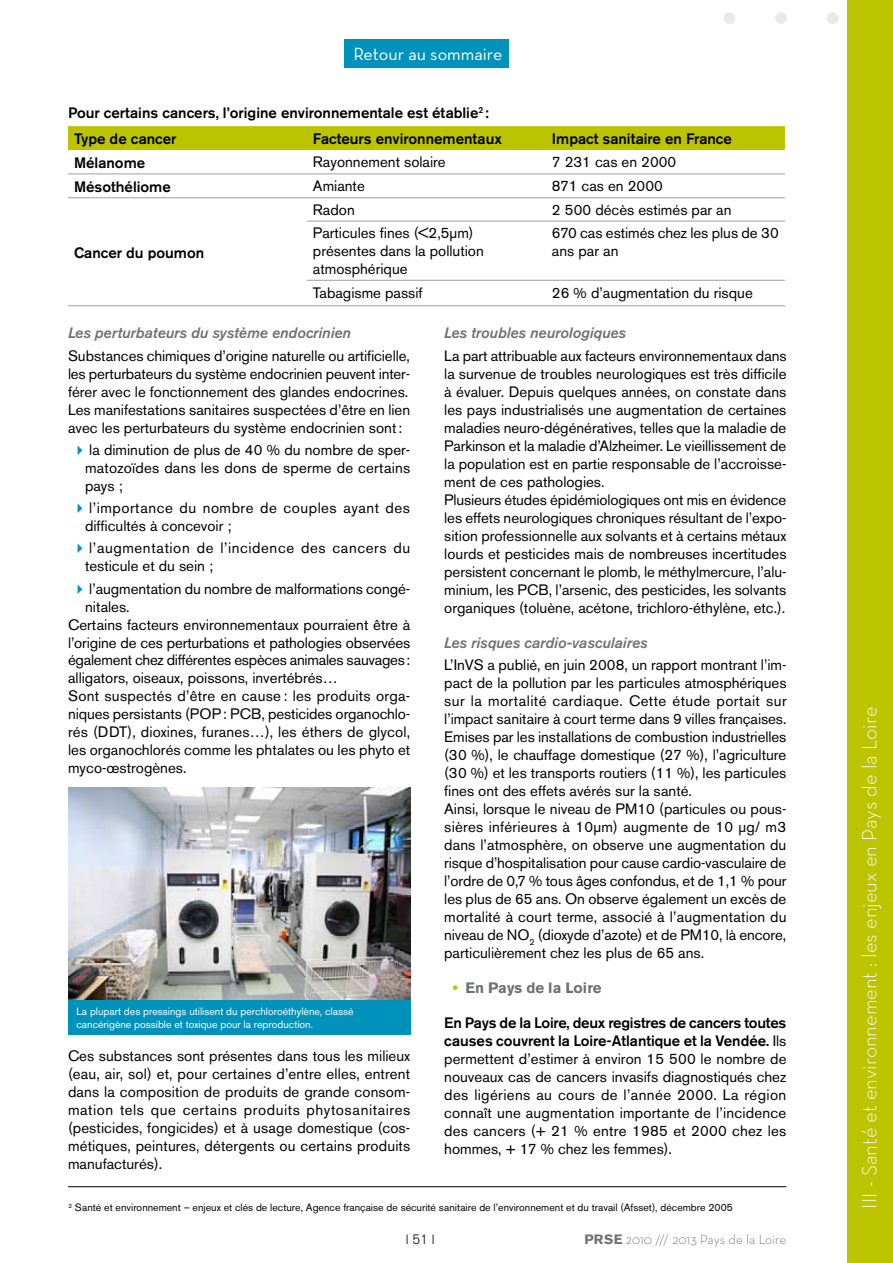
<style>
.page{position:relative;width:893px;height:1263px;background:#fff}
.page>*{position:absolute;margin:0;border:0;box-sizing:border-box;transform-origin:0 0}
.t1{font:300 21px "Neutra Text";color:#fff}
.t2{font:18px "Neutra Text";color:#fff}
.t3{font:500 15.15px "Akzidenz Grotesk BE";color:#000}
.t4{font:15px/18px "Akzidenz Grotesk BE";color:#000}
.t5{font:500 15px "Akzidenz Grotesk BE";color:#000}
.t6{font:italic 500 15px "Akzidenz Grotesk BE";color:#707172}
.t7{font:15px/18px "Akzidenz Grotesk BE";letter-spacing:.035em;color:#000}
.t8{font:15px/18px "Akzidenz Grotesk BE";letter-spacing:.04em;color:#000}
.t9{font:700 15px "Akzidenz Grotesk BE";color:#707172}
.t10{font:300 13.5px "Neutra Text";color:#707172}
.t11{font:300 13.5px "Akzidenz Grotesk BE";color:#000}
.t12{font:10.5px "Akzidenz Grotesk BE";color:#000}
.t13{font:10.5px/12.6px "Akzidenz Grotesk BE";color:#fff}
.s1{color:#bcc400}
.s2{font-weight:500}
.s3{font-family:"Akzidenz Grotesk BE";font-weight:700}
</style>
<div class="page">
<div style="left:724px;top:12px;width:11px;height:12px;background:#e9e9ea;border-radius:50%"></div>
<div style="left:775px;top:12px;width:12px;height:12px;background:#e9e9ea;border-radius:50%"></div>
<div style="left:827px;top:12px;width:11px;height:12px;background:#e9e9ea;border-radius:50%"></div>
<div style="left:847px;top:0;width:46px;height:1263px;background:#bcc400"></div>
<div style="left:344px;top:40px;width:165px;height:28px;background:#0092bb"></div>
<div style="left:68px;top:126px;width:717px;height:24px;background:#bcc400"></div>
<hr style="left:68px;top:174px;width:717px;height:1px;background:#9c9e9f">
<hr style="left:68px;top:197px;width:717px;height:1px;background:#9c9e9f">
<hr style="left:68px;top:305px;width:717px;height:1px;background:#9c9e9f">
<hr style="left:307px;top:221px;width:478px;height:1px;background:#9c9e9f">
<hr style="left:307px;top:280px;width:478px;height:1px;background:#9c9e9f">
<img style="left:68px;top:788px;width:342px;height:212px">
<div style="left:68px;top:1000px;width:342px;height:35px;background:#0092bb"></div>
<hr style="left:68px;top:1186px;width:718px;height:1px;background:#000">
<p class="t2" style="left:353px;top:47px;width:151px">Retour au sommaire</p>
<p class="t5" style="left:68px;top:108px;width:422px">Pour certains cancers, l’origine environnementale est établie<sup>2</sup> :</p>
<p class="t5" style="left:74px;top:133px;width:104px">Type de cancer</p>
<p class="t3" style="left:313px;top:133px;width:190px">Facteurs environnementaux</p>
<p class="t3" style="left:552px;top:133px;width:181px">Impact sanitaire en France</p>
<p class="t5" style="left:74px;top:157px;width:73px">Mélanome</p>
<p class="t4" style="left:313px;top:155px;width:134px">Rayonnement solaire</p>
<p class="t4" style="left:552px;top:155px;width:126px">7 231 cas en 2000</p>
<p class="t5" style="left:74px;top:181px;width:98px">Mésothéliome</p>
<p class="t4" style="left:313px;top:179px;width:53px">Amiante</p>
<p class="t4" style="left:552px;top:179px;width:112px">871 cas en 2000</p>
<p class="t4" style="left:313px;top:202px;width:43px">Radon</p>
<p class="t4" style="left:552px;top:202px;width:181px">2 500 décès estimés par an</p>
<p class="t4" style="left:313px;top:226px;width:172px">Particules fines (&lt;2,5μm) présentes dans la pollution atmosphérique</p>
<p class="t4" style="left:552px;top:226px;width:228px">670 cas estimés chez les plus de 30 ans par an</p>
<p class="t4" style="left:313px;top:285px;width:111px">Tabagisme passif</p>
<p class="t4" style="left:552px;top:285px;width:202px">26 % d’augmentation du risque</p>
<p class="t6" style="left:68px;top:328px;width:284px">Les perturbateurs du système endocrinien</p>
<p class="t4" style="left:68px;top:348px;width:344px">Substances chimiques d’origine naturelle ou artificielle, les perturbateurs du système endocrinien peuvent inter&shy;férer avec le fonctionnement des glandes endocrines.<br>Les manifestations sanitaires suspectées d’être en lien avec les perturbateurs du système endocrinien sont :</p>
<p class="t4" style="left:85px;top:442px;width:327px;text-align:justify">la diminution de plus de 40 % du nombre de sper&shy;matozoïdes dans les dons de sperme de certains pays ;</p>
<p class="t7" style="left:85px;top:500px;width:326px">l’importance du nombre de couples ayant des difficultés à concevoir ;</p>
<p class="t8" style="left:85px;top:541px;width:327px">l’augmentation de l’incidence des cancers du testicule et du sein ;</p>
<p class="t4" style="left:89px;top:581px;width:322px">l’augmentation du nombre de malformations congé-</p>
<p class="t4" style="left:85px;top:599px;width:46px">nitales.</p>
<p class="t4" style="left:68px;top:617px;width:344px">Certains facteurs environnementaux pourraient être à</p>
<p class="t4" style="left:68px;top:635px;width:344px">l’origine de ces perturbations et pathologies observées</p>
<p class="t4" style="left:68px;top:653px;width:344px">également chez différentes espèces animales sauvages :</p>
<p class="t4" style="left:68px;top:671px;width:271px">alligators, oiseaux, poissons, invertébrés…</p>
<p class="t4" style="left:68px;top:689px;width:344px">Sont suspectés d’être en cause : les produits orga-</p>
<p class="t4" style="left:68px;top:707px;width:344px">niques persistants (POP : PCB, pesticides organochlo-</p>
<p class="t4" style="left:68px;top:725px;width:344px">rés (DDT), dioxines, furanes…), les éthers de glycol,</p>
<p class="t4" style="left:68px;top:743px;width:344px">les organochlorés comme les phtalates ou les phyto et</p>
<p class="t4" style="left:68px;top:761px;width:120px">myco-œstrogènes.</p>
<p class="t5" style="left:74px;top:247px;width:132px">Cancer du poumon</p>
<p class="t6" style="left:444px;top:328px;width:183px">Les troubles neurologiques</p>
<p class="t4" style="left:444px;top:348px;width:344px">La part attribuable aux facteurs environnementaux dans la survenue de troubles neurologiques est très difficile à évaluer. Depuis quelques années, on constate dans les pays industrialisés une augmentation de certaines maladies neuro-dégénératives, telles que la maladie de Parkinson et la maladie d’Alzheimer. Le vieillissement de la population est en partie responsable de l’accroisse&shy;ment de ces pathologies.<br>Plusieurs études épidémiologiques ont mis en évidence les effets neurologiques chroniques résultant de l’expo&shy;sition professionnelle aux solvants et à certains métaux lourds et pesticides mais de nombreuses incertitudes persistent concernant le plomb, le méthylmercure, l’alu&shy;minium, les PCB, l’arsenic, des pesticides, les solvants organiques (toluène, acétone, trichloro-éthylène, etc.).</p>
<p class="t6" style="left:444px;top:637px;width:205px">Les risques cardio-vasculaires</p>
<p class="t4" style="left:444px;top:657px;width:344px">L’InVS a publié, en juin 2008, un rapport montrant l’im&shy;pact de la pollution par les particules atmosphériques sur la mortalité cardiaque. Cette étude portait sur l’impact sanitaire à court terme dans 9 villes françaises.<br>Emises par les installations de combustion industrielles (30 %), le chauffage domestique (27 %), l’agriculture (30 %) et les transports routiers (11 %), les particules fines ont des effets avérés sur la santé.<br>Ainsi, lorsque le niveau de PM10 (particules ou pous&shy;sières inférieures à 10μm) augmente de 10 μg/ m3 dans l’atmosphère, on observe une augmentation du risque d’hospitalisation pour cause cardio-vasculaire de l’ordre de 0,7 % tous âges confondus, et de 1,1 % pour les plus de 65 ans. On observe également un excès de mortalité à court terme, associé à l’augmentation du niveau de NO<sub>2</sub> (dioxyde d’azote) et de PM10, là encore, particulièrement chez les plus de 65 ans.</p>
<p class="t9" style="left:453px;top:982px;width:150px"><span class="s1">•</span> En Pays de la Loire</p>
<p class="t4" style="left:444px;top:1015px;width:344px;text-align:justify"><span class="s2">En Pays de la Loire, deux registres de cancers toutes causes couvrent la Loire-Atlantique et la Vendée.</span> Ils permettent d’estimer à environ 15 500 le nombre de nouveaux cas de cancers invasifs diagnostiqués chez des ligériens au cours de l’année 2000. La région connaît une augmentation importante de l’incidence des cancers (+ 21 % entre 1985 et 2000 chez les hommes, + 17 % chez les femmes).</p>
<p class="t13" style="left:77px;top:1006px;width:279px">La plupart des pressings utilisent du perchloroéthylène, classé cancérigène possible et toxique pour la reproduction.</p>
<p class="t4" style="left:68px;top:1049px;width:344px;text-align:justify">Ces substances sont présentes dans tous les milieux (eau, air, sol) et, pour certaines d’entre elles, entrent dans la composition de produits de grande consom&shy;mation tels que certains produits phytosanitaires (pesticides, fongicides) et à usage domestique (cos&shy;métiques, peintures, détergents ou certains produits manufacturés).</p>
<p class="t12" style="left:69px;top:1204px;width:666px"><sup>2</sup> Santé et environnement – enjeux et clés de lecture, Agence française de sécurité sanitaire de l’environnement et du travail (Afsset), décembre 2005</p>
<p class="t11" style="left:406px;top:1234px;width:30px">l 51 l</p>
<p class="t10" style="left:585px;top:1234px;width:203px"><span class="s3">PRSE</span> 2010 /// 2013 Pays de la Loire</p>
<h1 class="t1" style="left:861px;top:1209px;width:503px;rotate:-90deg">III - Santé et environnement : les enjeux en Pays de la Loire</h1>
</div>
